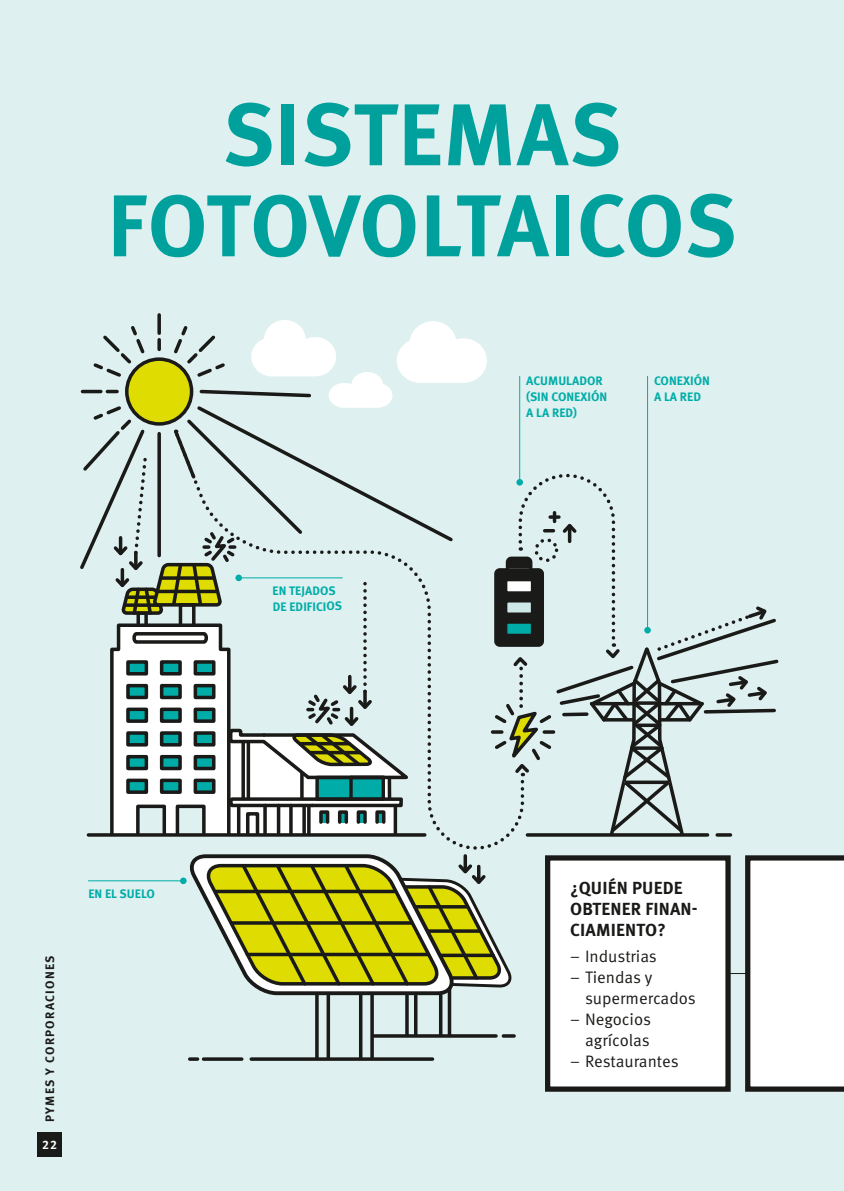
<style>
.page{position:relative;width:844px;height:1191px;background:#fff}
.page>*{position:absolute;margin:0;border:0;box-sizing:border-box;transform-origin:0 0}
.t1{font:700 87.5px/91px "Meta Pro";color:#00aca8;text-align:center}
.t2{font:700 17.5px/21px "Meta Pro";letter-spacing:.01em;color:#1a1a18}
.t3{font:16.62px/21px "Meta Pro Norm";letter-spacing:-.005em;color:#1a1a18}
.t4{font:700 12.25px/15.8px "Meta Pro";color:#00aca8}
.t5{font:700 12.25px "Meta Pro";letter-spacing:.1em;color:#1a1a18}
.t6{font:700 12.25px "Meta Pro";color:#fff}
</style>
<div class="page">
<div style="left:0;top:0;width:843px;height:1191px;background:#def0ef"></div>
<hr style="left:628px;top:973px;width:215px;height:1px;background:#1a1a18">
<svg style="left:745px;top:855px;width:98px;height:236px;background:#e9e9e9"></svg>
<div style="left:547px;top:858px;width:180px;height:231px;background:#fff"></div>
<div style="left:545px;top:855px;width:185px;height:236px;border:5px solid #1a1a18"></div>
<hr style="left:88px;top:880px;width:95px;height:1px;background:#00aca8">
<div style="left:180px;top:877px;width:6px;height:7px;background:#00aca8;border-radius:50%"></div>
<svg style="left:157px;top:315px;width:4px;height:5px"></svg>
<div style="left:439px;top:983px;width:12px;height:54px;border:4px solid #1a1a18"></div>
<div style="left:405px;top:976px;width:12px;height:61px;border:4px solid #1a1a18"></div>
<hr style="left:374px;top:1034px;width:122px;height:3px;background:#1a1a18">
<svg style="left:503px;top:1034px;width:11px;height:3px"></svg>
<div style="left:359px;top:982px;width:15px;height:78px;border:4px solid #1a1a18"></div>
<div style="left:315px;top:982px;width:15px;height:78px;border:4px solid #1a1a18"></div>
<hr style="left:251px;top:1057px;width:181px;height:3px;background:#1a1a18">
<hr style="left:203px;top:1057px;width:39px;height:3px;background:#1a1a18">
<svg style="left:190px;top:1057px;width:7px;height:3px"></svg>
<svg style="left:189px;top:854px;width:323px;height:143px"></svg>
<svg style="left:80px;top:320px;width:698px;height:518px"></svg>
<svg style="left:624px;top:780px;width:45px;height:4px"></svg>
<div style="left:38px;top:1132px;width:24px;height:24px;background:#1a1a18"></div>
<h1 class="t1" style="left:107px;top:84px;width:630px">SISTEMAS<br>FOTOVOLTAICOS</h1>
<p class="t4" style="left:272px;top:582px;width:71px;rotate:-1deg">EN TEJADOS<br>DE EDIFICIOS</p>
<p class="t4" style="left:526px;top:372px;width:83px">ACUMULADOR (SIN CONEXIÓN<br>A LA RED)</p>
<p class="t4" style="left:654px;top:372px;width:57px">CONEXIÓN<br>A LA RED</p>
<p class="t5" style="left:40px;top:1121px;width:167px;rotate:-90deg">PYMES Y CORPORACIONES</p>
<p class="t6" style="left:42px;top:1135px;width:17px">22</p>
<p class="t4" style="left:88px;top:885px;width:68px">EN EL SUELO</p>
<h2 class="t2" style="left:570px;top:876px;width:129px">¿QUIÉN PUEDE<br>OBTENER FINAN-<br>CIAMIENTO?</h2>
<h3 class="t3" style="left:570px;top:944px;width:88px">– Industrias</h3>
<h3 class="t3" style="left:585px;top:965px;width:112px;text-indent:-15px">– Tiendas y supermercados</h3>
<h3 class="t3" style="left:570px;top:1007px;width:82px;text-align:right">– Negocios agrícolas</h3>
<h3 class="t3" style="left:570px;top:1049px;width:110px">– Restaurantes</h3>
</div>
